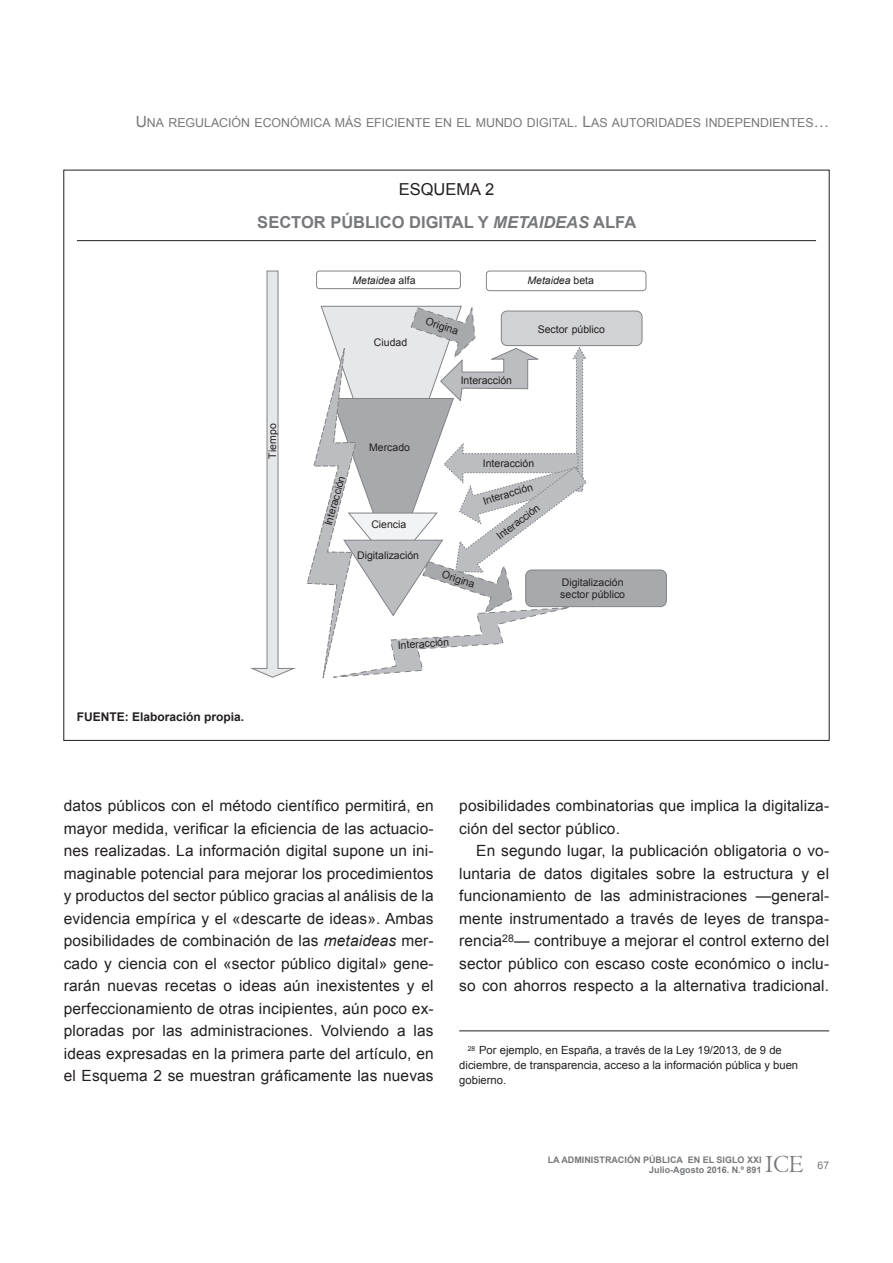
<style>
.page{position:relative;width:893px;height:1263px;background:#fff}
.page>*{position:absolute;margin:0;border:0;box-sizing:border-box;transform-origin:0 0}
.t1{font:25.5px "Centaur MT Std";color:#76787b}
.TITULO_CUADRO_FIGURA{font:700 16.5px "Arial";color:#76787b}
.CUADRO-FIGURA{font:16.5px "Arial";color:#231f20}
.Texto_comun{font:15.45px/22.5px "Arial";letter-spacing:.01em;color:#231f20;text-align:justify}
.t2{font:12.3px "Arial MT SC800";color:#76787b}
.FUENTE_CUADRO{font:700 12px "Arial";color:#231f20}
.notas_al_pie{font:11.25px/15px "Arial";color:#231f20}
.t3{font:10.5px/12.6px "Arial";color:#231f20}
.t4{font:italic 10.5px "Arial";color:#231f20}
.t5{font:10.5px "Arial";color:#76787b}
.t6{font:700 9px/9.8px "Arial";color:#76787b;text-align:right}
.s1{font-size:15.45px}
.s2{font-style:italic}
.s3{font-style:normal}
</style>
<div class="page">
<hr style="left:459px;top:1030px;width:370px;height:1px;background:#231f20">
<hr style="left:77px;top:240px;width:739px;height:1px;background:#231f20">
<svg style="left:251px;top:270px;width:45px;height:408px"></svg>
<div style="left:316px;top:271px;width:145px;height:18px;border:1px solid #818386;border-radius:3px"></div>
<div style="left:486px;top:271px;width:160px;height:20px;border:1px solid #818386;border-radius:3px"></div>
<div style="left:501px;top:311px;width:141px;height:35px;background:#d1d2d4;border-radius:6px"></div>
<div style="left:501px;top:311px;width:141px;height:35px;border:1px solid #818386;border-radius:6px"></div>
<div style="left:526px;top:570px;width:140px;height:37px;background:#a8a9ad;border-radius:6px"></div>
<div style="left:525px;top:570px;width:142px;height:37px;border:1px solid #818386;border-radius:6px"></div>
<svg style="left:306px;top:305px;width:281px;height:373px"></svg>
<p class="t2" style="left:136px;top:115px;width:695px"><span class="s1">U</span>NA REGULACIÓN ECONÓMICA MÁS EFICIENTE EN EL MUNDO DIGITAL<span class="s1">. L</span>AS AUTORIDADES INDEPENDIENTES<span class="s1">…</span></p>
<p class="CUADRO-FIGURA" style="left:399px;top:179px;width:97px">ESQUEMA 2</p>
<p class="TITULO_CUADRO_FIGURA" style="left:257px;top:211px;width:380px">SECTOR PÚBLICO DIGITAL Y <span class="s2">METAIDEAS</span> ALFA</p>
<p class="t4" style="left:352px;top:273px;width:65px">Metaidea <span class="s3">alfa</span></p>
<p class="t4" style="left:527px;top:273px;width:68px">Metaidea <span class="s3">beta</span></p>
<p class="t3" style="left:266px;top:459px;width:37px;rotate:-90deg">Tiempo</p>
<p class="FUENTE_CUADRO" style="left:77px;top:709px;width:169px">FUENTE: Elaboración propia.</p>
<p class="t3" style="left:374px;top:336px;width:35px">Ciudad</p>
<p class="t3" style="left:428px;top:315px;width:35px;rotate:18deg">Origina</p>
<p class="t3" style="left:538px;top:323px;width:69px">Sector público</p>
<p class="t3" style="left:461px;top:374px;width:53px">Interacción</p>
<p class="t3" style="left:322px;top:524px;width:53px;rotate:-74deg">Interacción</p>
<p class="t3" style="left:369px;top:441px;width:42px">Mercado</p>
<p class="t3" style="left:371px;top:518px;width:37px">Ciencia</p>
<p class="t3" style="left:357px;top:549px;width:63px">Digitalización</p>
<p class="t3" style="left:483px;top:457px;width:53px">Interacción</p>
<p class="t3" style="left:482px;top:495px;width:53px;rotate:-17deg">Interacción</p>
<p class="t3" style="left:494px;top:532px;width:53px;rotate:-37deg">Interacción</p>
<p class="t3" style="left:444px;top:568px;width:35px;rotate:18deg">Origina</p>
<p class="t3" style="left:397px;top:639px;width:53px;rotate:-4deg">Interacción</p>
<p class="t3" style="left:560px;top:576px;width:66px">Digitalización sector público</p>
<p class="Texto_comun" style="left:64px;top:795px;width:371px">datos públicos con el método científico permitirá, en mayor medida, verificar la eficiencia de las actuacio&shy;nes realizadas. La información digital supone un ini&shy;maginable potencial para mejorar los procedimientos y productos del sector público gracias al análisis de la evidencia empírica y el «descarte de ideas». Ambas posibilidades de combinación de las <span class="s2">metaideas</span> mer&shy;cado y ciencia con el «sector público digital» gene&shy;rarán nuevas recetas o ideas aún inexistentes y el perfeccionamiento de otras incipientes, aún poco ex&shy;ploradas por las administraciones. Volviendo a las ideas expresadas en la primera parte del artículo, en el Esquema 2 se muestran gráficamente las nuevas</p>
<p class="Texto_comun" style="left:459px;top:795px;width:371px">posibilidades combinatorias que implica la digitaliza&shy;ción del sector público.</p>
<p class="Texto_comun" style="left:459px;top:840px;width:371px;text-indent:17px">En segundo lugar, la publicación obligatoria o vo&shy;luntaria de datos digitales sobre la estructura y el funcionamiento de las administraciones —general&shy;mente instrumentado a través de leyes de transpa&shy;rencia<sup>28</sup>— contribuye a mejorar el control externo del sector público con escaso coste económico o inclu&shy;so con ahorros respecto a la alternativa tradicional.</p>
<p class="notas_al_pie" style="left:459px;top:1043px;width:340px;text-indent:9px"><sup>28</sup> Por ejemplo, en España, a través de la Ley 19/2013<span class="s2">,</span> de 9 de diciembre, de transparencia, acceso a la información pública y buen gobierno.</p>
<p class="t6" style="left:548px;top:1155px;width:215px">LA ADMINISTRACIÓN PÚBLICA EN EL SIGLO XXI<br>Julio-Agosto 2016. N.º 891</p>
<h1 class="t1" style="left:765px;top:1150px;width:40px">ICE</h1>
<p class="t5" style="left:817px;top:1158px;width:13px">67</p>
</div>
